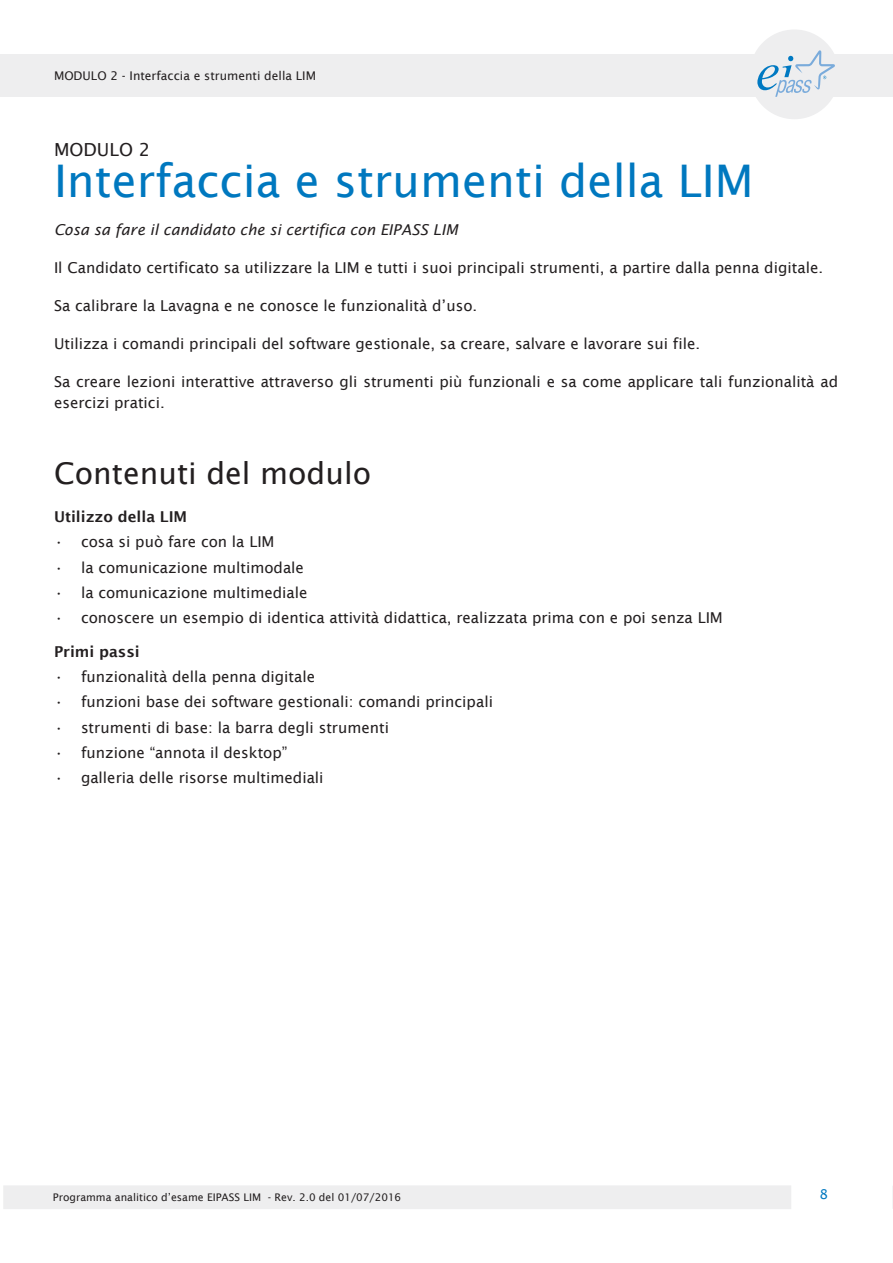
<style>
.page{position:relative;width:893px;height:1263px;background:#fff}
.page>*{position:absolute;margin:0;border:0;box-sizing:border-box;transform-origin:0 0}
.t1{font:45px "Lucida Sans";color:#0078bf}
.Sub-title{font:30px "Lucida Sans";color:#231f20}
.Top-title{font:18px "Lucida Sans";color:#231f20}
.t2{font:15px/21px "Lucida Sans";color:#231f20}
.t3{font:italic 15px "Lucida Sans";color:#231f20}
.t4{font:600 15px "Lucida Sans";color:#231f20}
.t5{font:13.5px "Lucida Sans";color:#0078c0}
.t6{font:12px "Lucida Sans";color:#231f20}
.t7{font:10.5px "Lucida Sans";color:#231f20}
</style>
<div class="page">
<div style="left:0;top:54px;width:893px;height:43px;background:#eeeeef"></div>
<div style="left:749px;top:29px;width:90px;height:90px;background:#eeeeef;border-radius:50%"></div>
<div style="left:3px;top:1185px;width:788px;height:24px;background:#eeeeef"></div>
<svg style="left:892px;top:1186px;width:1px;height:22px"></svg>
<svg style="left:757px;top:50px;width:78px;height:47px"></svg>
<p class="t6" style="left:54px;top:69px;width:264px">MODULO 2 - Interfaccia e strumenti della LIM</p>
<p class="Top-title" style="left:54px;top:140px;width:98px">MODULO 2</p>
<p class="t1" style="left:54px;top:155px;width:701px">Interfaccia e strumenti della LIM</p>
<p class="t3" style="left:54px;top:221px;width:405px">Cosa sa fare il candidato che si certifica con EIPASS LIM</p>
<p class="t2" style="left:54px;top:257px;width:771px">Il Candidato certificato sa utilizzare la LIM e tutti i suoi principali strumenti, a partire dalla penna digitale.</p>
<p class="t2" style="left:54px;top:295px;width:425px">Sa calibrare la Lavagna e ne conosce le funzionalità d’uso.</p>
<p class="t2" style="left:54px;top:333px;width:648px">Utilizza i comandi principali del software gestionale, sa creare, salvare e lavorare sui file.</p>
<p class="t2" style="left:54px;top:371px;width:786px">Sa creare lezioni interattive attraverso gli strumenti più funzionali e sa come applicare tali funzionalità ad esercizi pratici.</p>
<p class="Sub-title" style="left:54px;top:456px;width:319px">Contenuti del modulo</p>
<p class="t4" style="left:54px;top:508px;width:135px">Utilizzo della LIM</p>
<p class="t2" style="left:54px;top:531px;width:222px">• cosa si può fare con la LIM</p>
<p class="t2" style="left:54px;top:557px;width:251px">• la comunicazione multimodale</p>
<p class="t2" style="left:54px;top:582px;width:255px">• la comunicazione multimediale</p>
<p class="t2" style="left:54px;top:607px;width:670px">• conoscere un esempio di identica attività didattica, realizzata prima con e poi senza LIM</p>
<p class="t4" style="left:54px;top:643px;width:87px">Primi passi</p>
<p class="t2" style="left:54px;top:666px;width:263px">• funzionalità della penna digitale</p>
<p class="t2" style="left:54px;top:691px;width:440px">• funzioni base dei software gestionali: comandi principali</p>
<p class="t2" style="left:54px;top:717px;width:337px">• strumenti di base: la barra degli strumenti</p>
<p class="t2" style="left:54px;top:742px;width:235px">• funzione “annota il desktop”</p>
<p class="t2" style="left:54px;top:767px;width:271px">• galleria delle risorse multimediali</p>
<p class="t7" style="left:53px;top:1191px;width:350px">Programma analitico d’esame EIPASS LIM - Rev. 2.0 del 01/07/2016</p>
<p class="t5" style="left:819px;top:1186px;width:10px">8</p>
</div>
